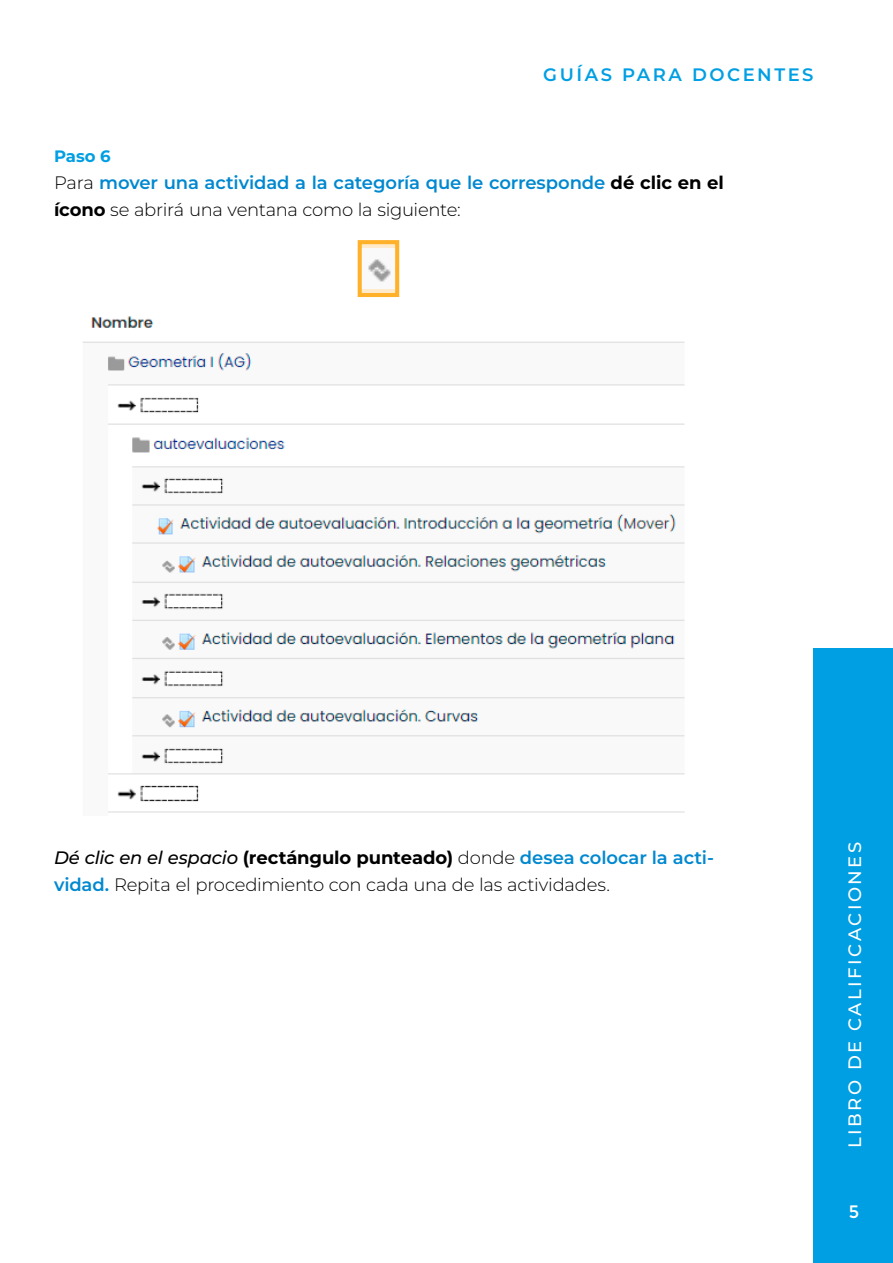
<style>
.page{position:relative;width:893px;height:1263px;background:#fff}
.page>*{position:absolute;margin:0;border:0;box-sizing:border-box;transform-origin:0 0}
.t1{font:300 18px/27px "Montserrat";letter-spacing:-.015em;color:#000}
.t2{font:600 18px/27px "Montserrat";letter-spacing:-.005em;color:#0088d0}
.t3{font:500 18px "Montserrat";letter-spacing:.14em;color:#fff}
.t4{font:600 18px "Montserrat";letter-spacing:.14em;color:#009fe3}
.t5{font:18px "Montserrat";color:#fff}
.t6{font:700 16.5px "Montserrat";color:#009fe3}
.s1{font-weight:300;color:#000}
.s2{font-weight:700;color:#000}
.s3{font-weight:500;font-style:italic}
.s4{font-weight:700}
.s5{font-weight:600;color:#0088d0}
</style>
<div class="page">
<hr style="left:0;top:648px;width:1px;height:615px;background:#009fe3">
<div style="left:814px;top:648px;width:79px;height:615px;background:#009fe3"></div>
<img style="left:83px;top:316px;width:602px;height:497px">
<div style="left:360px;top:242px;width:37px;height:53px;background:#ffebcc"></div>
<img style="left:363px;top:248px;width:31px;height:40px">
<div style="left:358px;top:240px;width:41px;height:57px;border:4px solid #ffb129"></div>
<p class="t4" style="left:543px;top:62px;width:272px">GUÍAS PARA DOCENTES</p>
<p class="t6" style="left:54px;top:144px;width:58px">Paso 6</p>
<p class="t2" style="left:54px;top:168px;width:671px"><span class="s1">Para</span> mover una actividad a la categoría que le corresponde <span class="s2">dé clic en el ícono</span> <span class="s1">se abrirá una ventana como la siguiente:</span></p>
<p class="t1" style="left:54px;top:844px;width:661px"><span class="s3">Dé clic en el espacio</span> <span class="s4">(rectángulo punteado)</span> donde <span class="s5">desea colocar la acti&shy;vidad.</span> Repita el procedimiento con cada una de las actividades.</p>
<p class="t3" style="left:842px;top:1148px;width:308px;rotate:-90deg">LIBRO DE CALIFICACIONES</p>
<p class="t5" style="left:849px;top:1201px;width:12px">5</p>
</div>
